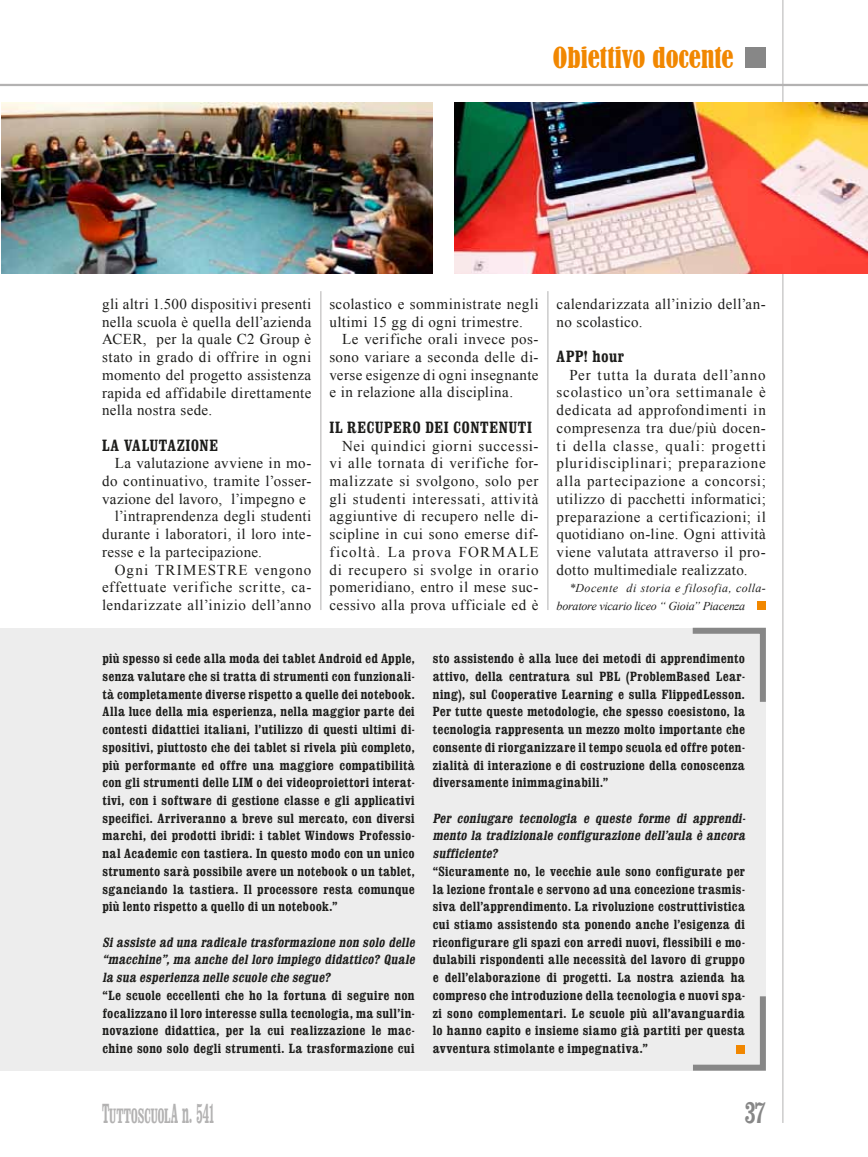
<style>
.page{position:relative;width:868px;height:1157px;background:#fff}
.page>*{position:absolute;margin:0;border:0;box-sizing:border-box;transform-origin:0 0}
.t1{font:700 condensed 30px "Clarendon";color:#878787;scale:.8 1}
.t2{font:condensed 27px "Bernard";color:#f18700}
.t3{font:700 condensed 21px "Clarendon";letter-spacing:-.02em;color:#b3b2b2;scale:.67 1}
.t4{font:700 condensed 16.5px "Clarendon";letter-spacing:.045em;color:#1d1d1b}
.t5{font:15px/17.7px "Times New Roman";letter-spacing:.03em;color:#1d1d1b;text-align:justify}
.t6{font:15px "Times New Roman";letter-spacing:.055em;color:#1d1d1b}
.t7{font:15px "Times New Roman";letter-spacing:.07em;color:#1d1d1b}
.t8{font:700 condensed 13.5px/17.7px "Clarendon";letter-spacing:.025em;color:#1d1d1b;text-align:justify}
.t9{font:italic 700 13.5px/17.7px "Clarendon Condensed";letter-spacing:.02em;color:#1d1d1b;text-align:justify}
.t10{font:italic 12px/17.7px "Times New Roman";letter-spacing:-.01em;color:#1d1d1b}
.s1{font-size:27.9px}
</style>
<div class="page">
<hr style="left:0;top:84px;width:867px;height:2px;background:#b3b2b2">
<div style="left:745px;top:47px;width:20px;height:21px;background:#878787"></div>
<hr style="left:782px;top:0;width:1px;height:1123px;background:#b3b2b2">
<hr style="left:547px;top:291px;width:1px;height:319px;background:#b3b2b2">
<hr style="left:320px;top:291px;width:1px;height:319px;background:#b3b2b2">
<div style="left:0;top:628px;width:765px;height:442px;background:#ededed"></div>
<svg style="left:692px;top:627px;width:74px;height:81px"></svg>
<svg style="left:686px;top:990px;width:80px;height:81px"></svg>
<div style="left:736px;top:1045px;width:9px;height:8px;background:#f18700"></div>
<div style="left:757px;top:601px;width:8px;height:9px;background:#f18700"></div>
<img style="left:2px;top:102px;width:430px;height:172px">
<img style="left:454px;top:102px;width:413px;height:172px">
<h2 class="t2" style="left:553px;top:41px;width:182px">Obiettivo docente</h2>
<p class="t5" style="left:102px;top:295px;width:211px">gli altri 1.500 dispositivi presenti nella scuola è quella dell’azienda ACER, per la quale C2 Group è stato in grado di offrire in ogni momento del progetto assistenza rapida ed affidabile direttamente nella nostra sede.</p>
<p class="t4" style="left:102px;top:435px;width:117px">LA VALUTAZIONE</p>
<p class="t5" style="left:115px;top:454px;width:198px">La valutazione avviene in mo-</p>
<p class="t5" style="left:102px;top:472px;width:211px">do continuativo, tramite l’osser-</p>
<p class="t5" style="left:102px;top:489px;width:205px">vazione del lavoro, l’impegno e</p>
<p class="t5" style="left:115px;top:507px;width:198px">l’intraprendenza degli studenti</p>
<p class="t5" style="left:102px;top:525px;width:211px">durante i laboratori, il loro inte-</p>
<p class="t5" style="left:102px;top:543px;width:161px">resse e la partecipazione.</p>
<p class="t7" style="left:115px;top:559px;width:198px">Ogni TRIMESTRE vengono</p>
<p class="t6" style="left:102px;top:577px;width:211px">effettuate verifiche scritte, ca-</p>
<p class="t5" style="left:102px;top:596px;width:211px">lendarizzate all’inizio dell’anno</p>
<p class="t5" style="left:329px;top:295px;width:211px">scolastico e somministrate negli ultimi 15 gg di ogni trimestre.</p>
<p class="t5" style="left:329px;top:330px;width:211px;text-indent:13px">Le verifiche orali invece pos&shy;sono variare a seconda delle di&shy;verse esigenze di ogni insegnante e in relazione alla disciplina.</p>
<p class="t4" style="left:329px;top:417px;width:204px">IL RECUPERO DEI CONTENUTI</p>
<p class="t5" style="left:329px;top:436px;width:211px;text-indent:13px">Nei quindici giorni successi&shy;vi alle tornata di verifiche for&shy;malizzate si svolgono, solo per gli studenti interessati, attività aggiuntive di recupero nelle di&shy;scipline in cui sono emerse dif&shy;ficoltà. La prova FORMALE di recupero si svolge in orario pomeridiano, entro il mese suc&shy;cessivo alla prova ufficiale ed è</p>
<p class="t5" style="left:556px;top:295px;width:211px">calendarizzata all’inizio dell’an&shy;no scolastico.</p>
<p class="t4" style="left:556px;top:346px;width:69px">APP! hour</p>
<p class="t5" style="left:556px;top:365px;width:211px;text-indent:13px">Per tutta la durata dell’anno scolastico un’ora settimanale è dedicata ad approfondimenti in compresenza tra due/più docen&shy;ti della classe, quali: progetti pluridisciplinari; preparazione alla partecipazione a concorsi; utilizzo di pacchetti informatici; preparazione a certificazioni; il quotidiano on-line. Ogni attività viene valutata attraverso il pro&shy;dotto multimediale realizzato.</p>
<p class="t10" style="left:556px;top:579px;width:211px;text-indent:13px">*Docente di storia e filosofia, colla&shy;boratore vicario liceo “ Gioia” Piacenza</p>
<p class="t8" style="left:102px;top:649px;width:314px">più spesso si cede alla moda dei tablet Android ed Apple, senza valutare che si tratta di strumenti con funzionali&shy;tà completamente diverse rispetto a quelle dei notebook.<br>Alla luce della mia esperienza, nella maggior parte dei contesti didattici italiani, l’utilizzo di questi ultimi di&shy;spositivi, piuttosto che dei tablet si rivela più completo, più performante ed offre una maggiore compatibilità con gli strumenti delle LIM o dei videoproiettori interat&shy;tivi, con i software di gestione classe e gli applicativi specifici. Arriveranno a breve sul mercato, con diversi marchi, dei prodotti ibridi: i tablet Windows Professio&shy;nal Academic con tastiera. In questo modo con un unico strumento sarà possibile avere un notebook o un tablet, sganciando la tastiera. Il processore resta comunque più lento rispetto a quello di un notebook.”</p>
<p class="t9" style="left:102px;top:933px;width:313px">Si assiste ad una radicale trasformazione non solo delle “macchine”, ma anche del loro impiego didattico? Quale la sua esperienza nelle scuole che segue?</p>
<p class="t8" style="left:102px;top:986px;width:314px">“Le scuole eccellenti che ho la fortuna di seguire non focalizzano il loro interesse sulla tecnologia, ma sull’in&shy;novazione didattica, per la cui realizzazione le mac&shy;chine sono solo degli strumenti. La trasformazione cui</p>
<p class="t8" style="left:432px;top:649px;width:314px">sto assistendo è alla luce dei metodi di apprendimento attivo, della centratura sul PBL (ProblemBased Lear&shy;ning), sul Cooperative Learning e sulla FlippedLesson.<br>Per tutte queste metodologie, che spesso coesistono, la tecnologia rappresenta un mezzo molto importante che consente di riorganizzare il tempo scuola ed offre poten&shy;zialità di interazione e di costruzione della conoscenza diversamente inimmaginabili.”</p>
<p class="t9" style="left:432px;top:809px;width:314px">Per coniugare tecnologia e queste forme di apprendi&shy;mento la tradizionale configurazione dell’aula è ancora sufficiente?</p>
<p class="t8" style="left:432px;top:862px;width:314px">“Sicuramente no, le vecchie aule sono configurate per la lezione frontale e servono ad una concezione trasmis&shy;siva dell’apprendimento. La rivoluzione costruttivistica cui stiamo assistendo sta ponendo anche l’esigenza di riconfigurare gli spazi con arredi nuovi, flessibili e mo&shy;dulabili rispondenti alle necessità del lavoro di gruppo e dell’elaborazione di progetti. La nostra azienda ha compreso che introduzione della tecnologia e nuovi spa&shy;zi sono complementari. Le scuole più all’avanguardia lo hanno capito e insieme siamo già partiti per questa avventura stimolante e impegnativa.”</p>
<h3 class="t3" style="left:102px;top:1103px;width:170px"><span class="s1">T</span>uttoscuol<span class="s1">A n. 541</span></h3>
<h1 class="t1" style="left:744px;top:1094px;width:28px">37</h1>
</div>
